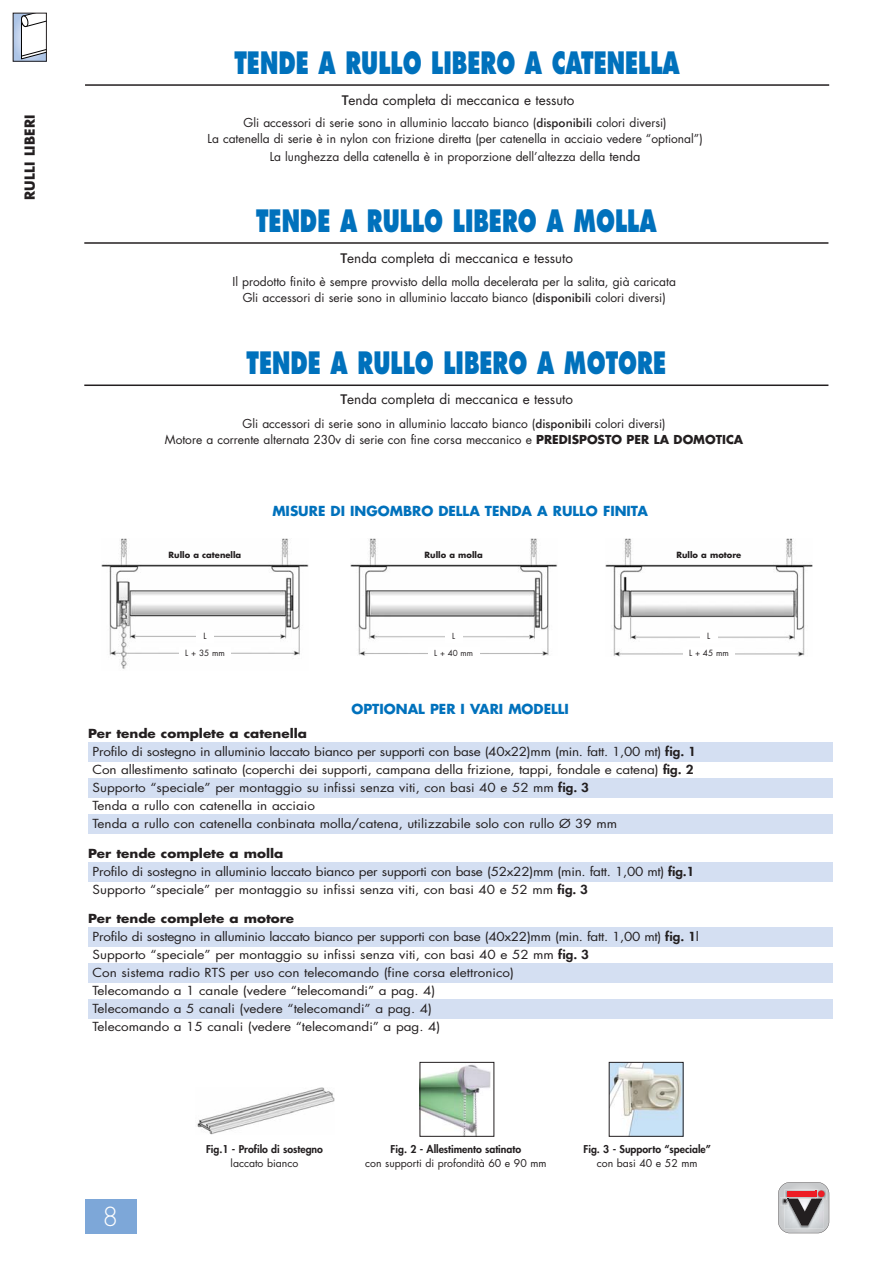
<style>
.page{position:relative;width:893px;height:1263px;background:#fff}
.page>*{position:absolute;margin:0;border:0;box-sizing:border-box;transform-origin:0 0}
.t1{font:800 30px "Futura";color:#0071bc;scale:.7 1}
.t2{font:300 25.5px "Futura";color:#fff}
.t3{font:13.5px "Futura";color:#231f20}
.t4{font:700 13.5px "Futura";color:#0071bc}
.t5{font:700 13.5px "Futura";letter-spacing:.015em;color:#231f20}
.t6{font:12.15px/18px "Futura";color:#231f20;scale:1.11 1}
.t7{font:12px/16.2px "Futura";color:#231f20;text-align:center}
.t8{font:800 10.5px "Futura";color:#231f20}
.t9{font:10.5px "Futura";color:#231f20}
.t10{font:700 8.4px "Futura";color:#231f20}
.t11{font:8.4px/17px "Futura";color:#231f20;text-align:center}
.t12{font:8.1px/17px "Futura";color:#231f20;text-align:center}
.s1{font-family:"Futura BT";font-weight:500}
.s2{font-size:12.75px}
.s3{font-weight:700}
.s4{font-weight:800}
</style>
<div class="page">
<hr style="left:85px;top:84px;width:744px;height:2px;background:#231f20">
<svg style="left:778px;top:1182px;width:51px;height:51px"></svg>
<div style="left:85px;top:1199px;width:51px;height:34px;background:#7da7d8"></div>
<svg style="left:15px;top:15px;width:5px;height:45px"></svg>
<svg style="left:20px;top:15px;width:25px;height:45px"></svg>
<div style="left:13px;top:13px;width:34px;height:49px;border:1px solid #231f20"></div>
<hr style="left:84px;top:242px;width:744px;height:2px;background:#231f20">
<hr style="left:84px;top:384px;width:744px;height:2px;background:#231f20">
<div style="left:88px;top:743px;width:744px;height:19px;background:#d4dff2"></div>
<div style="left:88px;top:779px;width:744px;height:19px;background:#d4dff2"></div>
<div style="left:88px;top:815px;width:744px;height:19px;background:#d4dff2"></div>
<div style="left:88px;top:863px;width:744px;height:19px;background:#d4dff2"></div>
<div style="left:88px;top:927px;width:744px;height:20px;background:#d4dff2"></div>
<div style="left:88px;top:963px;width:744px;height:20px;background:#d4dff2"></div>
<div style="left:88px;top:999px;width:744px;height:20px;background:#d4dff2"></div>
<img style="left:102px;top:539px;width:207px;height:130px">
<div style="left:196px;top:630px;width:17px;height:13px;background:#fff"></div>
<div style="left:179px;top:647px;width:51px;height:13px;background:#fff"></div>
<img style="left:606px;top:539px;width:206px;height:117px">
<div style="left:700px;top:630px;width:17px;height:13px;background:#fff"></div>
<div style="left:683px;top:647px;width:51px;height:13px;background:#fff"></div>
<img style="left:350px;top:539px;width:208px;height:117px">
<div style="left:445px;top:630px;width:17px;height:13px;background:#fff"></div>
<div style="left:428px;top:647px;width:51px;height:13px;background:#fff"></div>
<img style="left:197px;top:1087px;width:137px;height:48px">
<img style="left:422px;top:1064px;width:69px;height:70px">
<img style="left:611px;top:1064px;width:70px;height:70px">
<p class="t5" style="left:24px;top:200px;width:87px;rotate:-90deg">RULLI LIBERI</p>
<h1 class="t1" style="left:234px;top:49px;width:638px">TENDE A RULLO LIBERO A CATENELLA</h1>
<p class="t3" style="left:342px;top:94px;width:234px"><span class="s1">T</span>enda completa di meccanica e tessuto</p>
<p class="t7" style="left:207px;top:115px;width:497px">Gli accessori di serie sono in alluminio laccato bianco (<span class="s1">disponibili</span> colori diversi)<br>La catenella di serie è in nylon con frizione diretta (per catenella in acciaio vedere “optional”)</p>
<p class="t7" style="left:270px;top:149px;width:372px">La lunghezza della catenella è in proporzione dell’altezza della <span class="s2">tenda</span></p>
<h1 class="t1" style="left:256px;top:207px;width:574px">TENDE A RULLO LIBERO A MOLLA</h1>
<p class="t3" style="left:340px;top:252px;width:234px"><span class="s1">T</span>enda completa di meccanica e tessuto</p>
<p class="t7" style="left:232px;top:275px;width:445px">Il prodotto finito è sempre provvisto della molla decelerata per la salita, già caricata<br>Gli accessori di serie sono in alluminio laccato bianco (<span class="s1">disponibili</span> colori diversi)</p>
<h1 class="t1" style="left:247px;top:350px;width:601px">TENDE A RULLO LIBERO A MOTORE</h1>
<p class="t3" style="left:340px;top:393px;width:234px"><span class="s1">T</span>enda completa di meccanica e tessuto</p>
<p class="t7" style="left:165px;top:417px;width:580px">Gli accessori di serie sono in alluminio laccato bianco (<span class="s1">disponibili</span> colori diversi)<br>Motore a corrente alternata 230v di serie con fine corsa meccanico e <span class="s3">PREDISPOSTO PER LA DOMOTICA</span></p>
<p class="t10" style="left:169px;top:551px;width:74px">Rullo a catenella</p>
<p class="t11" style="left:185px;top:628px;width:41px">L<br>L + 35 mm</p>
<p class="t4" style="left:272px;top:505px;width:377px">MISURE DI INGOMBRO DELLA TENDA A RULLO FINITA</p>
<p class="t10" style="left:425px;top:551px;width:60px">Rullo a molla</p>
<p class="t10" style="left:676px;top:551px;width:66px">Rullo a motore</p>
<p class="t12" style="left:434px;top:628px;width:40px">L<br>L + 40 mm</p>
<p class="t11" style="left:689px;top:628px;width:41px">L<br>L + 45 mm</p>
<p class="t4" style="left:351px;top:703px;width:219px">OPTIONAL PER I VARI MODELLI</p>
<p class="t6" style="left:93px;top:726px;width:545px;text-indent:-5px"><span class="s3">Per tende complete a catenella<br></span>Profilo di sostegno in alluminio laccato bianco per supporti con base (40x22)mm (min. fatt. 1,00 mt) <span class="s4">fig. 1<br></span>Con allestimento satinato (coperchi dei supporti, campana della frizione, tappi, fondale e catena) <span class="s4">fig. 2<br></span>Supporto “speciale” per montaggio su infissi senza viti, con basi 40 e 52 mm <span class="s4">fig. 3<br></span>Tenda a rullo con catenella in acciaio<br>Tenda a rullo con catenella conbinata molla/catena, utilizzabile solo con rullo Ø 39 mm</p>
<p class="t6" style="left:93px;top:846px;width:543px;text-indent:-5px"><span class="s3">Per tende complete a molla<br></span>Profilo di sostegno in alluminio laccato bianco per supporti con base (52x22)mm (min. fatt. 1,00 mt) <span class="s4">fig.1<br></span>Supporto “speciale” per montaggio su infissi senza viti, con basi 40 e 52 mm <span class="s4">fig. 3</span></p>
<p class="t6" style="left:93px;top:910px;width:548px;text-indent:-5px"><span class="s3">Per tende complete a motore<br></span>Profilo di sostegno in alluminio laccato bianco per supporti con base (40x22)mm (min. fatt. 1,00 mt) <span class="s4">fig. 1</span>l Supporto “speciale” per montaggio su infissi senza viti, con basi 40 e 52 mm <span class="s4">fig. 3<br></span>Con sistema radio RTS per uso con telecomando (fine corsa elettronico)<br>Telecomando a 1 canale (vedere “telecomandi” a pag. 4)<br>Telecomando a 5 canali (vedere “telecomandi” a pag. 4)<br>Telecomando a 15 canali (vedere “telecomandi” a pag. 4)</p>
<h2 class="t2" style="left:103px;top:1204px;width:17px">8</h2>
<p class="t8" style="left:206px;top:1144px;width:118px">Fig.1 - Profilo di sostegno</p>
<p class="t9" style="left:231px;top:1158px;width:69px">laccato bianco</p>
<p class="t8" style="left:391px;top:1144px;width:132px">Fig. 2 - Allestimento satinato</p>
<p class="t9" style="left:365px;top:1158px;width:183px">con supporti di profondità 60 e 90 mm</p>
<p class="t8" style="left:583px;top:1144px;width:129px">Fig. 3 - Supporto “speciale”</p>
<p class="t9" style="left:597px;top:1158px;width:102px">con basi 40 e 52 mm</p>
</div>
